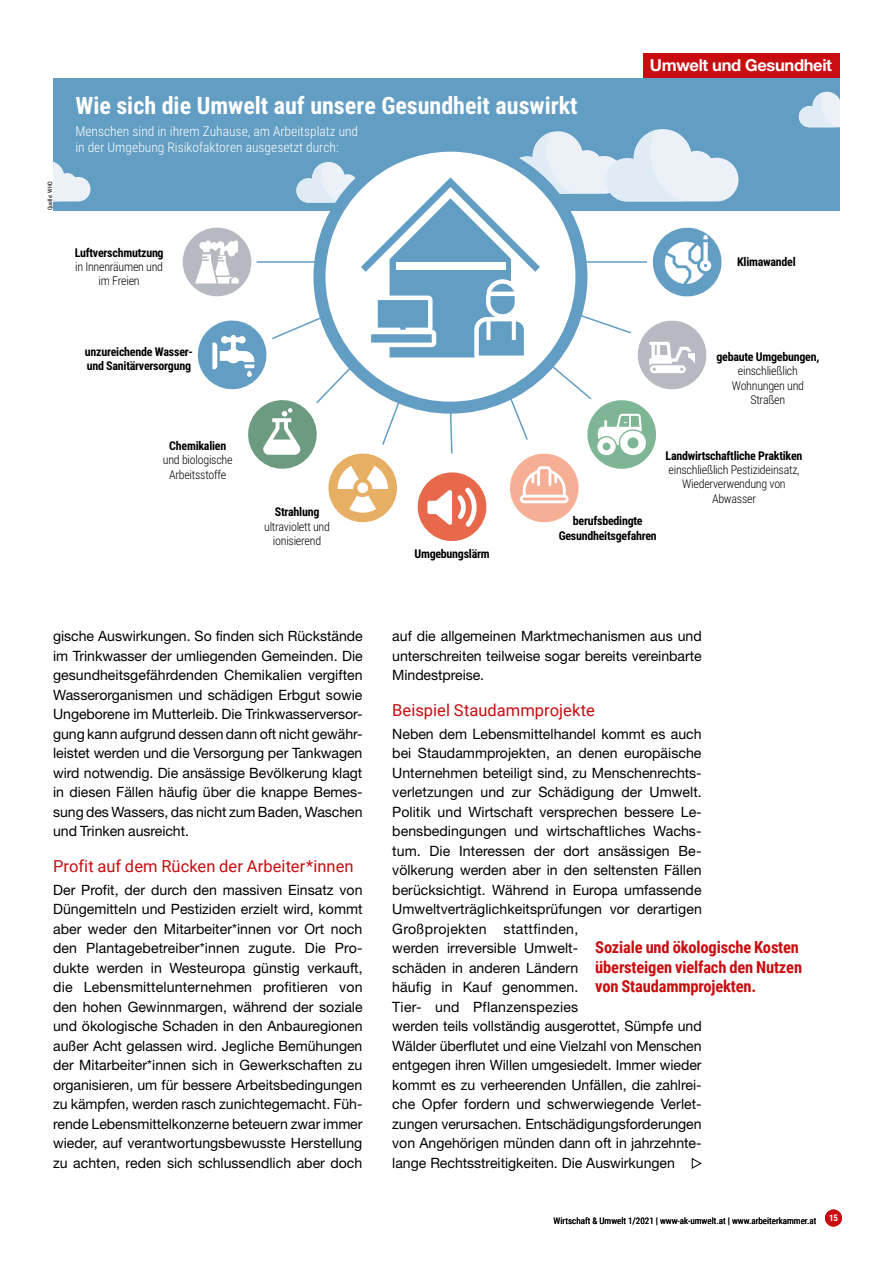
<style>
.page{position:relative;width:893px;height:1263px;background:#fff}
.page>*{position:absolute;margin:0;border:0;box-sizing:border-box;transform-origin:0 0}
.t1{font:700 24px "Roboto Condensed";color:#fff}
.t2{font:700 16.5px/19.5px "Roboto Condensed";letter-spacing:-.01em;color:#c90c0f}
.t3{font:16.5px "Roboto";letter-spacing:.005em;color:#c90c0f}
.t4{font:700 16.5px "Helvetica Neue LT Pro";letter-spacing:-.02em;color:#fff}
.t5{font:14.25px/19.5px "Helvetica Neue LT Pro";color:#000;text-align:justify}
.t6{font:300 13.5px/16.2px "Roboto Condensed";color:#fff}
.t7{font:700 12.15px/14.4px "Roboto Condensed";letter-spacing:-.02em;color:#000}
.t8{font:300 12.15px/14.4px "Roboto Condensed";letter-spacing:-.02em;color:#000;text-align:center}
.t9{font:9px "Roboto Condensed";color:#000}
.t10{font:700 9px "Roboto Condensed";color:#fff}
.t11{font:6px "Roboto Condensed";letter-spacing:-.005em;color:#000}
</style>
<div class="page">
<div style="left:53px;top:78px;width:787px;height:133px;background:#629dc3"></div>
<svg style="left:53px;top:161px;width:38px;height:40px"></svg>
<svg style="left:799px;top:92px;width:41px;height:35px"></svg>
<div style="left:183px;top:228px;width:68px;height:68px;background:#b6b9c1;border-radius:50%"></div>
<svg style="left:195px;top:129px;width:543px;height:412px"></svg>
<svg style="left:255px;top:260px;width:394px;height:195px"></svg>
<div style="left:643px;top:53px;width:197px;height:25px;background:#c90c0f"></div>
<div style="left:825px;top:1209px;width:17px;height:17px;background:#c90c0f;border-radius:50%"></div>
<p class="t11" style="left:46px;top:210px;width:31px;rotate:-90deg">Quelle: WHO</p>
<h1 class="t1" style="left:75px;top:89px;width:504px">Wie sich die Umwelt auf unsere Gesundheit auswirkt</h1>
<p class="t6" style="left:75px;top:123px;width:284px">Menschen sind in ihrem Zuhause, am Arbeitsplatz und in der Umgebung Risikofaktoren ausgesetzt durch:</p>
<p class="t7" style="left:75px;top:245px;width:91px">Luftverschmutzung</p>
<p class="t8" style="left:75px;top:259px;width:90px">in Innenräumen und im Freien</p>
<p class="t4" style="left:650px;top:55px;width:184px">Umwelt und Gesundheit</p>
<p class="t7" style="left:737px;top:254px;width:60px">Klimawandel</p>
<p class="t7" style="left:85px;top:344px;width:110px">unzureichende Wasser&shy;und Sanitärversorgung</p>
<p class="t7" style="left:169px;top:438px;width:58px">Chemikalien</p>
<p class="t8" style="left:163px;top:452px;width:71px">und biologische<br>Arbeitsstoffe</p>
<p class="t7" style="left:275px;top:504px;width:46px">Strahlung</p>
<p class="t8" style="left:264px;top:519px;width:67px">ultraviolett und ionisierend</p>
<p class="t7" style="left:414px;top:546px;width:77px">Umgebungslärm</p>
<p class="t7" style="left:716px;top:349px;width:104px">gebaute Umgebungen,</p>
<p class="t8" style="left:732px;top:363px;width:74px">einschließlich<br>Wohnungen und<br>Straßen</p>
<p class="t7" style="left:559px;top:513px;width:100px;text-align:center">berufsbedingte<br>Gesundheitsgefahren</p>
<p class="t7" style="left:666px;top:448px;width:138px">Landwirtschaftliche Praktiken</p>
<p class="t8" style="left:668px;top:462px;width:133px">einschließlich Pestizideinsatz,<br>Wiederverwendung von<br>Abwasser</p>
<p class="t5" style="left:53px;top:626px;width:311px">gische Auswirkungen. So finden sich Rückstände im Trinkwasser der umliegenden Gemeinden. Die gesundheitsgefährdenden Chemikalien vergiften Wasserorganismen und schädigen Erbgut sowie Ungeborene im Mutterleib. Die Trinkwasserversor&shy;gung kann aufgrund dessen dann oft nicht gewähr&shy;leistet werden und die Versorgung per Tankwagen wird notwendig. Die ansässige Bevölkerung klagt in diesen Fällen häufig über die knappe Bemes&shy;sung des Wassers, das nicht zum Baden, Waschen und Trinken ausreicht.</p>
<p class="t3" style="left:53px;top:855px;width:302px">Profit auf dem Rücken der Arbeiter*innen</p>
<p class="t5" style="left:53px;top:880px;width:311px">Der Profit, der durch den massiven Einsatz von Düngemitteln und Pestiziden erzielt wird, kommt aber weder den Mitarbeiter*innen vor Ort noch den Plantagebetreiber*innen zugute. Die Pro&shy;dukte werden in Westeuropa günstig verkauft, die Lebensmittelunternehmen profitieren von den hohen Gewinnmargen, während der soziale und ökologische Schaden in den Anbauregionen außer Acht gelassen wird. Jegliche Bemühungen der Mitarbeiter*innen sich in Gewerkschaften zu organisieren, um für bessere Arbeitsbedingungen zu kämpfen, werden rasch zunichtegemacht. Füh&shy;rende Lebensmittelkonzerne beteuern zwar immer wieder, auf verantwortungsbewusste Herstellung zu achten, reden sich schlussendlich aber doch</p>
<p class="t5" style="left:392px;top:626px;width:311px">auf die allgemeinen Marktmechanismen aus und unterschreiten teilweise sogar bereits vereinbarte Mindestpreise.</p>
<p class="t3" style="left:392px;top:699px;width:204px">Beispiel Staudammprojekte</p>
<p class="t5" style="left:392px;top:724px;width:311px;text-align:left">Neben dem Lebensmittelhandel kommt es auch bei Staudammprojekten, an denen europäische Unternehmen beteiligt sind, zu Menschenrechts&shy;verletzungen und zur Schädigung der Umwelt.<br>Politik und Wirtschaft versprechen bessere Le&shy;bensbedingungen und wirtschaftliches Wachs&shy;tum. Die Interessen der dort ansässigen Be&shy;völkerung werden aber in den seltensten Fällen berücksichtigt. Während in Europa umfassende Umweltverträglichkeitsprüfungen vor derartigen Großprojekten stattfinden,<br>werden irreversible Umwelt-<br>schäden in anderen Ländern<br>häufig in Kauf genommen.<br>Tier- und Pflanzenspezies<br>werden teils vollständig ausgerottet, Sümpfe und Wälder überflutet und eine Vielzahl von Menschen entgegen ihren Willen umgesiedelt. Immer wieder kommt es zu verheerenden Unfällen, die zahlrei&shy;che Opfer fordern und schwerwiegende Verlet&shy;zungen verursachen. Entschädigungsforderungen von Angehörigen münden dann oft in jahrzehnte&shy;lange Rechtsstreitigkeiten. Die Auswirkungen</p>
<p class="t2" style="left:595px;top:937px;width:208px">Soziale und ökologische Kosten übersteigen vielfach den Nutzen von Staudammprojekten.</p>
<p class="t9" style="left:554px;top:1214px;width:264px">Wirtschaft &amp; Umwelt 1/2021 | www-ak-umwelt.at | www.arbeiterkammer.at</p>
<p class="t10" style="left:829px;top:1212px;width:11px">15</p>
</div>
